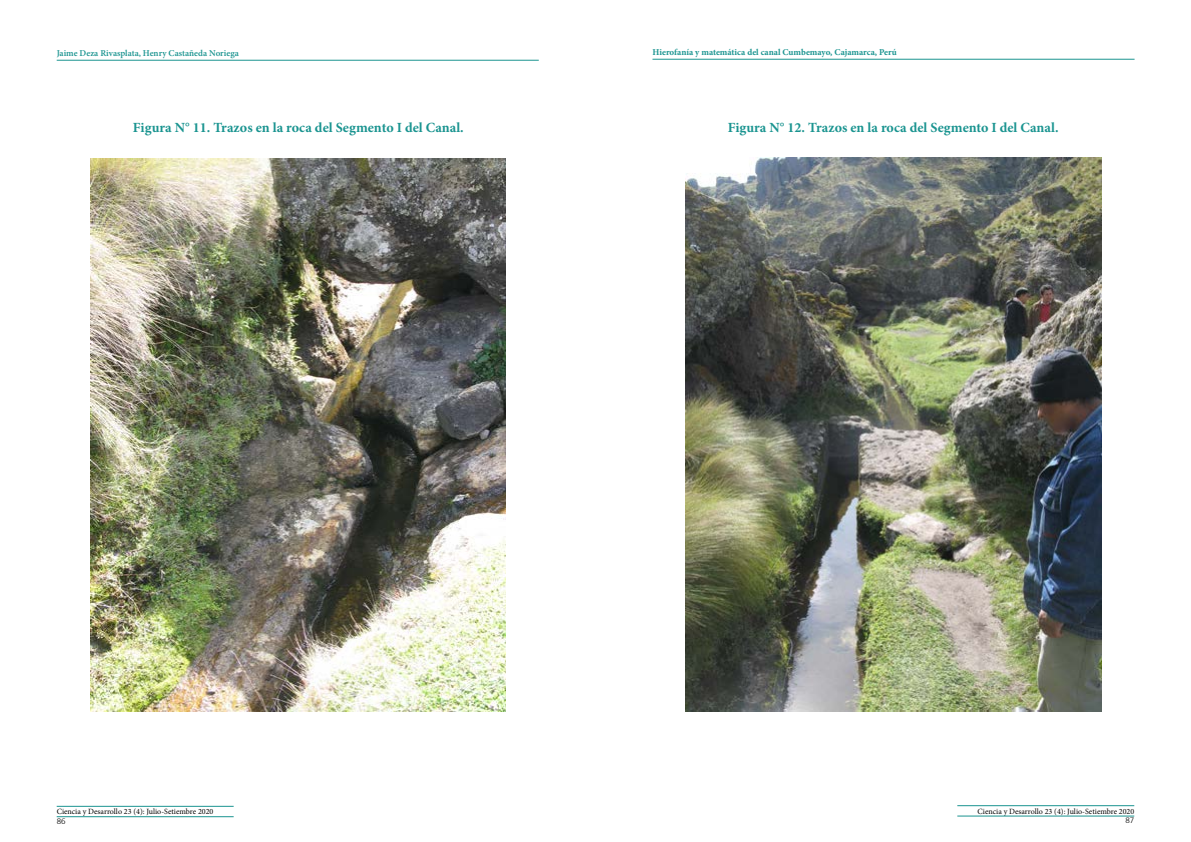
<style>
.page{position:relative;width:1191px;height:842px;background:#fff}
.page>*{position:absolute;margin:0;border:0;box-sizing:border-box;transform-origin:0 0}
.t1{font:700 14px "Minion Pro";color:#1a9490}
.t2{font:700 9px "Minion Pro";letter-spacing:-.005em;color:#1a9490}
.t3{font:600 9px "Minion Pro";color:#1a9490}
.t4{font:8px "Minion Pro";color:#000}
.t5{font:300 8px "Frutiger";color:#000}
</style>
<div class="page">
<hr style="left:57px;top:60px;width:482px;height:1px;background:#1a9490">
<hr style="left:652px;top:59px;width:482px;height:1px;background:#1a9490">
<hr style="left:957px;top:805px;width:177px;height:1px;background:#1a9490">
<hr style="left:957px;top:816px;width:177px;height:1px;background:#1a9490">
<hr style="left:57px;top:806px;width:177px;height:1px;background:#1a9490">
<hr style="left:57px;top:816px;width:177px;height:1px;background:#1a9490">
<img style="left:90px;top:158px;width:415px;height:553px">
<img style="left:686px;top:158px;width:415px;height:553px">
<p class="t3" style="left:57px;top:47px;width:184px">Jaime Deza Rivasplata, Henry Castañeda Noriega</p>
<p class="t2" style="left:652px;top:46px;width:246px">Hierofanía y matemática del canal Cumbemayo, Cajamarca, Perú</p>
<p class="t1" style="left:133px;top:118px;width:332px">Figura N° 11. Trazos en la roca del Segmento I del Canal.</p>
<p class="t1" style="left:727px;top:118px;width:332px">Figura N° 12. Trazos en la roca del Segmento I del Canal.</p>
<p class="t4" style="left:57px;top:806px;width:158px">Ciencia y Desarrollo 23 (4): Julio-Setiembre 2020</p>
<p class="t4" style="left:977px;top:806px;width:158px">Ciencia y Desarrollo 23 (4): Julio-Setiembre 2020</p>
<p class="t5" style="left:57px;top:816px;width:10px">86</p>
<p class="t5" style="left:1125px;top:815px;width:10px">87</p>
</div>
